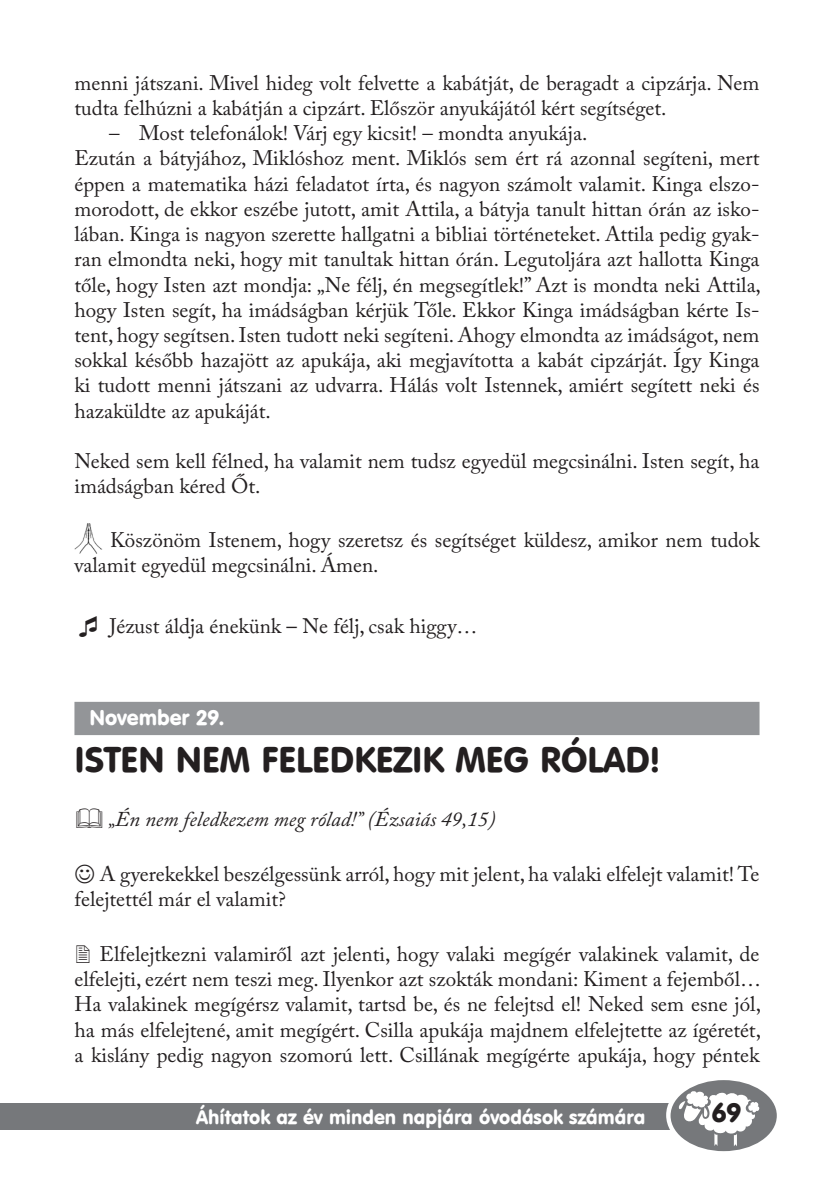
<style>
.page{position:relative;width:834px;height:1181px;background:#fff}
.page>*{position:absolute;margin:0;border:0;box-sizing:border-box;transform-origin:0 0}
.t1{font:35px "Hu Vagou Hu";color:#231f20}
.t2{font:26.6px "Hu Vagou Hu";color:#231f20}
.t3{font:21px/25.2px "Adobe Caslon Pro";color:#231f20}
.t4{font:italic 21px "Adobe Caslon Pro";color:#231f20}
.t5{font:21px "Caslon Pro Regular Hu";color:#231f20}
.t6{font:21px "Hu Vagou Hu";color:#fff}
.t7{font:19.25px "Hu Vagou Hu";color:#fff}
</style>
<div class="page">
<div style="left:0;top:1103px;width:764px;height:27px;background:#76787b"></div>
<div style="left:666px;top:1074px;width:115px;height:82px;background:#fff;border-radius:50%"></div>
<svg style="left:670px;top:1080px;width:106px;height:71px"></svg>
<div style="left:74px;top:702px;width:685px;height:33px;background:#939598"></div>
<img style="left:74px;top:523px;width:28px;height:30px">
<p class="t3" style="left:74px;top:70px;width:686px">menni játszani. Mivel hideg volt felvette a kabátját, de beragadt a cipzárja. Nem tudta felhúzni a kabátján a cipzárt. Először anyukájától kért segítséget.</p>
<p class="t3" style="left:74px;top:120px;width:688px;text-indent:35px">– Most telefonálok! Várj egy kicsit! – mondta anyukája.<br>Ezután a bátyjához, Miklóshoz ment. Miklós sem ért rá azonnal segíteni, mert éppen a matematika házi feladatot írta, és nagyon számolt valamit. Kinga elszo&shy;morodott, de ekkor eszébe jutott, amit Attila, a bátyja tanult hittan órán az isko&shy;lában. Kinga is nagyon szerette hallgatni a bibliai történeteket. Attila pedig gyak&shy;ran elmondta neki, hogy mit tanultak hittan órán. Legutoljára azt hallotta Kinga tőle, hogy Isten azt mondja: „Ne félj, én megsegítlek!” Azt is mondta neki Attila, hogy Isten segít, ha imádságban kérjük Tőle. Ekkor Kinga imádságban kérte Is&shy;tent, hogy segítsen. Isten tudott neki segíteni. Ahogy elmondta az imádságot, nem sokkal később hazajött az apukája, aki megjavította a kabát cipzárját. Így Kinga ki tudott menni játszani az udvarra. Hálás volt Istennek, amiért segített neki és hazaküldte az apukáját.</p>
<p class="t3" style="left:74px;top:448px;width:686px">Neked sem kell félned, ha valamit nem tudsz egyedül megcsinálni. Isten segít, ha imádságban kéred Őt.</p>
<p class="t3" style="left:74px;top:527px;width:687px;text-indent:36px">Köszönöm Istenem, hogy szeretsz és segítséget küldesz, amikor nem tudok valamit egyedül megcsinálni. Ámen.</p>
<p class="t5" style="left:109px;top:613px;width:369px">Jézust áldja énekünk – Ne félj, csak higgy…</p>
<p class="t6" style="left:89px;top:704px;width:136px">November 29.</p>
<h1 class="t1" style="left:74px;top:737px;width:587px">Isten nem feledkezik meg ró lad!</h1>
<p class="t4" style="left:108px;top:807px;width:388px">„Én nem feledkezem meg rólad!” (Ézsaiás 49,15)</p>
<p class="t3" style="left:74px;top:861px;width:686px;text-indent:25px">A gyerekekkel beszélgessünk arról, hogy mit jelent, ha valaki elfelejt valamit! Te felejtettél már el valamit?</p>
<p class="t3" style="left:74px;top:941px;width:688px;text-align:justify;text-indent:25px">Elfelejtkezni valamiről azt jelenti, hogy valaki megígér valakinek valamit, de elfelejti, ezért nem teszi meg. Ilyenkor azt szokták mondani: Kiment a fejemből… Ha valakinek megígérsz valamit, tartsd be, és ne felejtsd el! Neked sem esne jól, ha más elfelejtené, amit megígért. Csilla apukája majdnem elfelejtette az ígéretét, a kislány pedig nagyon szomorú lett. Csillának megígérte apukája, hogy péntek</p>
<p class="t7" style="left:196px;top:1104px;width:450px">Áhítatok az év minden napjára óvodások számára</p>
<p class="t2" style="left:711px;top:1095px;width:31px">69</p>
</div>
